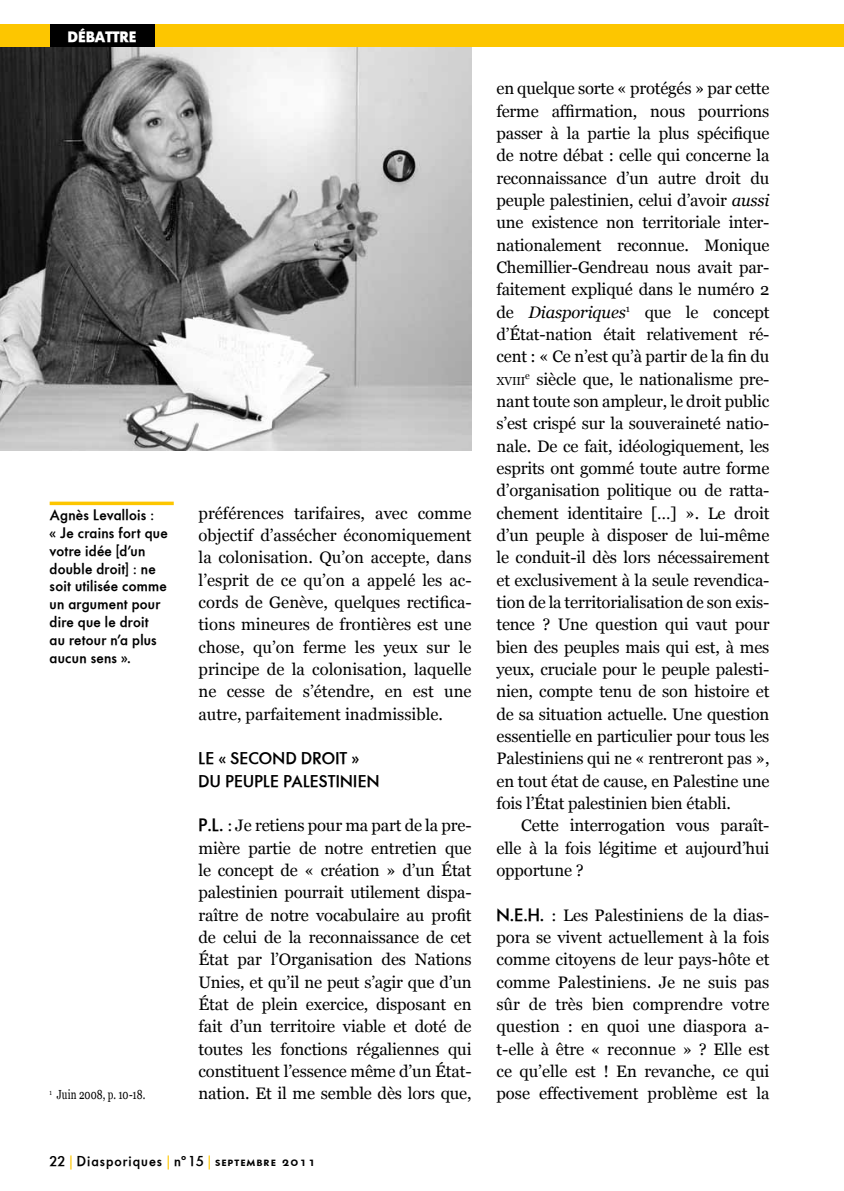
<style>
.page{position:relative;width:844px;height:1191px;background:#fff}
.page>*{position:absolute;margin:0;border:0;box-sizing:border-box;transform-origin:0 0}
.t1{font:16.62px/22.4px "Georgia";letter-spacing:-.01em;color:#000;text-align:justify}
.t2{font:16.62px/22.4px "Futura Serie BQ Medium";letter-spacing:.015em;color:#000}
.t3{font:14.88px/17.8px "Futura Serie BQ Medium";letter-spacing:.015em;color:#000}
.t4{font:14.7px "Futura Serie BQ Bold";color:#fff}
.t5{font:14px "Futura Serie BQ Medium";letter-spacing:.07em;color:#000}
.t6{font:13.12px "Georgia";letter-spacing:.005em;color:#000;scale:.75 1}
.t7{font:11.72px "Georgia";letter-spacing:-.015em;color:#000}
.s1{font-family:"Futura Serie BQ Medium";font-size:17.5px}
.s2{font-family:"Futura Serie BQ Book";color:#fdc600}
.s3{font-family:"Futura Serie BQ Medium SC"}
.s4{font-style:italic}
</style>
<div class="page">
<div style="left:0;top:25px;width:843px;height:22px;background:#fdc600"></div>
<svg style="left:843px;top:25px;width:1px;height:22px"></svg>
<div style="left:50px;top:25px;width:104px;height:22px;background:#000"></div>
<img style="left:0;top:47px;width:471px;height:403px">
<svg style="left:50px;top:501px;width:124px;height:4px"></svg>
<p class="t4" style="left:67px;top:27px;width:71px">DÉBATTRE</p>
<p class="t3" style="left:50px;top:506px;width:119px">Agnès Levallois :<br>« Je crains fort que votre idée [d’un double droit] : ne soit utilisée comme un argument pour dire que le droit au retour n’a plus aucun sens ».</p>
<p class="t6" style="left:50px;top:1087px;width:129px"><sup>1</sup> Juin 2008, p. 10-18.</p>
<p class="t1" style="left:198px;top:501px;width:274px">préférences tarifaires, avec comme objectif d’assécher économiquement la colonisation. Qu’on accepte, dans l’esprit de ce qu’on a appelé les ac&shy;cords de Genève, quelques rectifica&shy;tions mineures de frontières est une chose, qu’on ferme les yeux sur le principe de la colonisation, laquelle ne cesse de s’étendre, en est une autre, parfaitement inadmissible.</p>
<p class="t2" style="left:198px;top:747px;width:178px">Le « second droit »<br>du peu ple palestin ien</p>
<p class="t1" style="left:198px;top:814px;width:274px"><span class="s1">P.L. :</span> Je retiens pour ma part de la pre&shy;mière partie de notre entretien que le concept de « création » d’un État palestinien pourrait utilement dispa&shy;raître de notre vocabulaire au profit de celui de la reconnaissance de cet État par l’Organisation des Nations Unies, et qu’il ne peut s’agir que d’un État de plein exercice, disposant en fait d’un territoire viable et doté de toutes les fonctions régaliennes qui constituent l’essence même d’un État&shy;nation. Et il me semble dès lors que,</p>
<p class="t5" style="left:50px;top:1153px;width:268px">22 <span class="s2">|</span> Diasporiques <span class="s2">|</span> nº15 <span class="s2">|</span> <span class="s3">septembre 2011</span></p>
<p class="t1" style="left:496px;top:77px;width:274px">en quelque sorte « protégés » par cette ferme affirmation, nous pourrions passer à la partie la plus spécifique de notre débat : celle qui concerne la reconnaissance d’un autre droit du peuple palestinien, celui d’avoir <span class="s4">aussi </span>une existence non territoriale inter&shy;nationalement reconnue. Monique Chemillier-Gendreau nous avait par&shy;faitement expliqué dans le numéro 2 de <span class="s4">Diasporiques</span><sup>1</sup> que le concept d’État-nation était relativement ré&shy;cent : « Ce n’est qu’à partir de la fin du</p>
<p class="t7" style="left:496px;top:374px;width:30px">xviii</p>
<p class="t1" style="left:496px;top:367px;width:274px;text-indent:29px"><sup>e</sup> siècle que, le nationalisme pre&shy;nant toute son ampleur, le droit public s’est crispé sur la souveraineté natio&shy;nale. De ce fait, idéologiquement, les esprits ont gommé toute autre forme d’organisation politique ou de ratta&shy;chement identitaire […] ». Le droit d’un peuple à disposer de lui-même le conduit-il dès lors nécessairement et exclusivement à la seule revendica&shy;tion de la territorialisation de son exis&shy;tence ? Une question qui vaut pour bien des peuples mais qui est, à mes yeux, cruciale pour le peuple palesti&shy;nien, compte tenu de son histoire et de sa situation actuelle. Une question essentielle en particulier pour tous les Palestiniens qui ne « rentreront pas », en tout état de cause, en Palestine une fois l’État palestinien bien établi.</p>
<p class="t1" style="left:496px;top:814px;width:274px;text-indent:25px">Cette interrogation vous paraît&shy;elle à la fois légitime et aujourd’hui opportune ?</p>
<p class="t1" style="left:496px;top:903px;width:274px"><span class="s1">N.E.H. :</span> Les Palestiniens de la dias&shy;pora se vivent actuellement à la fois comme citoyens de leur pays-hôte et comme Palestiniens. Je ne suis pas sûr de très bien comprendre votre question : en quoi une diaspora a&shy;t-elle à être « reconnue » ? Elle est ce qu’elle est ! En revanche, ce qui pose effectivement problème est la</p>
</div>
